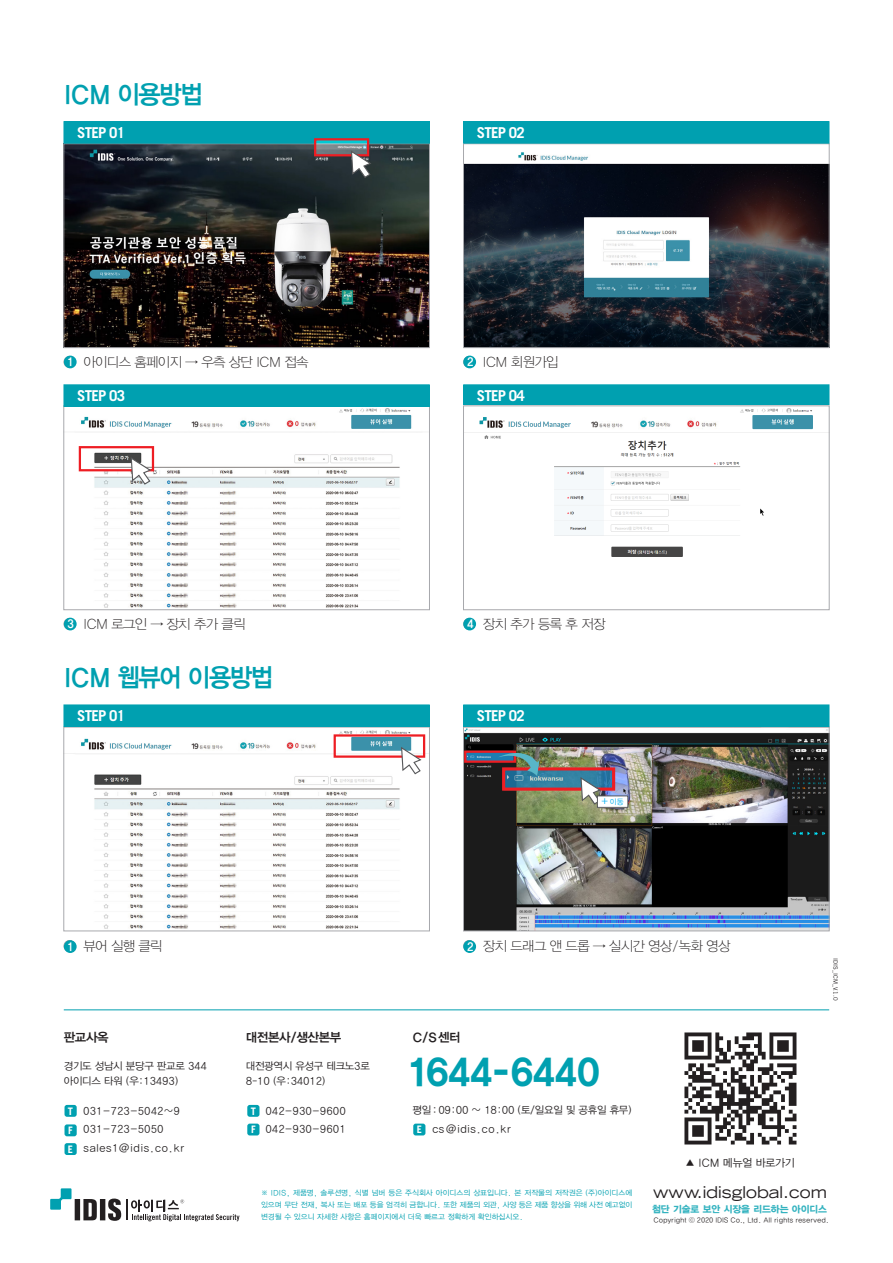
<style>
.page{position:relative;width:893px;height:1263px;background:#fff}
.page>*{position:absolute;margin:0;border:0;box-sizing:border-box;transform-origin:0 0}
.t1{font:37.2px "YDVYGO16";color:#00a0b0}
.t2{font:25.5px "YDVYGO145";letter-spacing:-.05em;color:#00a0b0;scale:.95 1}
.t3{font:expanded 16.2px "Trade Gothic LT Std";color:#231f20}
.t4{font:700 15px "Trade Gothic LT Std";letter-spacing:-.05em;color:#fff}
.t5{font:13.5px "YDVYGO115";letter-spacing:-.05em;color:#231f20}
.t6{font:12.45px "YDVYGO145";letter-spacing:-.025em;color:#231f20}
.t7{font:11.25px "YDVYGO145";color:#fff}
.t8{font:10.8px "YDVYGO125";letter-spacing:-.025em;color:#231f20}
.t9{font:10.35px "YDVYGO125";color:#231f20}
.t10{font:10.35px "YDVYGO125";letter-spacing:-.025em;color:#231f20}
.t11{font:700 10.35px "Trade Gothic LT Std";color:#fff}
.t12{font:9.6px "YDVYGO165";color:#00a0b0}
.t13{font:7.5px/12px "YDVYGO125";color:#00a0b0;text-align:justify}
.t14{font:7.5px "YDVYGO125";color:#00aeef}
.t15{font:6.75px "YDVYGO125";letter-spacing:-.025em;color:#231f20}
.t16{font:6px "Trade Gothic LT Std";color:#231f20}
.s1{font-size:9.75px}
</style>
<div class="page">
<img style="left:66px;top:730px;width:362px;height:199px">
<div style="left:64px;top:727px;width:366px;height:204px;border:1px solid #a8a9ad"></div>
<img style="left:465px;top:729px;width:362px;height:200px">
<div style="left:463px;top:727px;width:366px;height:204px;border:1px solid #a8a9ad"></div>
<img style="left:78px;top:408px;width:334px;height:200px">
<div style="left:64px;top:406px;width:366px;height:204px;border:1px solid #a8a9ad"></div>
<div style="left:64px;top:618px;width:13px;height:12px;background:#00a0b0;border-radius:50%"></div>
<div style="left:463px;top:618px;width:13px;height:12px;background:#00a0b0;border-radius:50%"></div>
<div style="left:64px;top:385px;width:365px;height:21px;background:#00a0b0"></div>
<div style="left:64px;top:384px;width:366px;height:23px;border:1px solid #00a0b0"></div>
<div style="left:464px;top:385px;width:365px;height:21px;background:#00a0b0"></div>
<div style="left:463px;top:384px;width:366px;height:23px;border:1px solid #00a0b0"></div>
<img style="left:66px;top:146px;width:362px;height:200px">
<div style="left:64px;top:144px;width:366px;height:204px;border:1px solid #a8a9ad"></div>
<img style="left:465px;top:152px;width:362px;height:194px">
<div style="left:463px;top:144px;width:366px;height:204px;border:1px solid #a8a9ad"></div>
<img style="left:465px;top:408px;width:362px;height:149px">
<div style="left:463px;top:406px;width:366px;height:204px;border:1px solid #a8a9ad"></div>
<div style="left:64px;top:356px;width:13px;height:12px;background:#00a0b0;border-radius:50%"></div>
<div style="left:64px;top:940px;width:13px;height:13px;background:#00a0b0;border-radius:50%"></div>
<div style="left:463px;top:356px;width:13px;height:12px;background:#00a0b0;border-radius:50%"></div>
<div style="left:463px;top:940px;width:13px;height:13px;background:#00a0b0;border-radius:50%"></div>
<div style="left:64px;top:122px;width:365px;height:21px;background:#00a0b0"></div>
<div style="left:64px;top:121px;width:366px;height:23px;border:1px solid #00a0b0"></div>
<div style="left:64px;top:705px;width:365px;height:21px;background:#00a0b0"></div>
<div style="left:64px;top:704px;width:366px;height:23px;border:1px solid #00a0b0"></div>
<div style="left:464px;top:122px;width:365px;height:21px;background:#00a0b0"></div>
<div style="left:463px;top:121px;width:366px;height:23px;border:1px solid #00a0b0"></div>
<div style="left:464px;top:705px;width:365px;height:21px;background:#00a0b0"></div>
<div style="left:463px;top:704px;width:366px;height:23px;border:1px solid #00a0b0"></div>
<svg style="left:317px;top:141px;width:49px;height:12px"></svg>
<div style="left:314px;top:138px;width:55px;height:18px;border:2px solid #ee1d23"></div>
<svg style="left:350px;top:150px;width:23px;height:29px"></svg>
<div style="left:334px;top:734px;width:91px;height:24px;border:2px solid #ee1d23"></div>
<svg style="left:400px;top:746px;width:23px;height:29px"></svg>
<div style="left:79px;top:446px;width:75px;height:25px;border:2px solid #ee1d23"></div>
<svg style="left:130px;top:457px;width:22px;height:28px"></svg>
<svg style="left:50px;top:1188px;width:189px;height:33px"></svg>
<hr style="left:64px;top:1009px;width:765px;height:1px;background:#00a0b0">
<div style="left:247px;top:1105px;width:12px;height:12px;background:#00a0b0;border-radius:2px"></div>
<div style="left:247px;top:1123px;width:12px;height:12px;background:#00a0b0;border-radius:2px"></div>
<div style="left:65px;top:1105px;width:12px;height:12px;background:#00a0b0;border-radius:2px"></div>
<div style="left:65px;top:1124px;width:12px;height:12px;background:#00a0b0;border-radius:2px"></div>
<div style="left:65px;top:1143px;width:12px;height:12px;background:#00a0b0;border-radius:2px"></div>
<div style="left:413px;top:1123px;width:12px;height:12px;background:#00a0b0;border-radius:2px"></div>
<img style="left:684px;top:1032px;width:113px;height:113px">
<div style="left:464px;top:750px;width:52px;height:13px;border:2px solid #ee1d23"></div>
<img style="left:506px;top:771px;width:105px;height:16px">
<div style="left:502px;top:767px;width:113px;height:24px;border:3px solid #ee1d23"></div>
<svg style="left:579px;top:776px;width:23px;height:29px"></svg>
<div style="left:597px;top:796px;width:31px;height:11px;background:#fff"></div>
<div style="left:597px;top:795px;width:31px;height:13px;border:1px solid #57585a"></div>
<svg style="left:498px;top:745px;width:41px;height:31px"></svg>
<p class="t2" style="left:64px;top:77px;width:148px">ICM 이용방법</p>
<p class="t4" style="left:77px;top:123px;width:50px">STEP 01</p>
<p class="t4" style="left:477px;top:123px;width:50px">STEP 02</p>
<p class="t5" style="left:64px;top:353px;width:246px">① 아이디스 홈페이지 → 우측 상단 ICM 접속</p>
<p class="t7" style="left:67px;top:354px;width:9px">1</p>
<p class="t5" style="left:463px;top:353px;width:97px">② ICM 회원가입</p>
<p class="t7" style="left:467px;top:354px;width:9px">2</p>
<p class="t4" style="left:77px;top:386px;width:50px">STEP 03</p>
<p class="t4" style="left:477px;top:386px;width:50px">STEP 04</p>
<p class="t5" style="left:64px;top:615px;width:184px">③ ICM 로그인 → 장치 추가 클릭</p>
<p class="t7" style="left:67px;top:616px;width:9px">3</p>
<p class="t5" style="left:463px;top:615px;width:144px">④ 장치 추가 등록 후 저장</p>
<p class="t7" style="left:467px;top:616px;width:9px">4</p>
<p class="t2" style="left:64px;top:661px;width:222px">ICM 웹뷰어 이용방법</p>
<p class="t4" style="left:77px;top:706px;width:50px">STEP 01</p>
<p class="t4" style="left:477px;top:706px;width:50px">STEP 02</p>
<p class="t14" style="left:601px;top:796px;width:24px"><span class="s1">+</span> 이동</p>
<p class="t5" style="left:64px;top:937px;width:101px">① 뷰어 실행 클릭</p>
<p class="t7" style="left:67px;top:939px;width:9px">1</p>
<p class="t5" style="left:463px;top:937px;width:269px">② 장치 드래그 앤 드롭 → 실시간 영상/녹화 영상</p>
<p class="t7" style="left:467px;top:939px;width:9px">2</p>
<p class="t16" style="left:839px;top:958px;width:43px;rotate:90deg">IDIS_ICM_V.1.0</p>
<p class="t6" style="left:64px;top:1029px;width:46px">판교사옥</p>
<p class="t10" style="left:64px;top:1059px;width:145px">경기도 성남시 분당구 판교로 344</p>
<p class="t10" style="left:64px;top:1074px;width:116px">아이디스 타워 (우:13493)</p>
<p class="t9" style="left:83px;top:1103px;width:98px">031-723-5042~9</p>
<p class="t9" style="left:83px;top:1122px;width:82px">031-723-5050</p>
<p class="t9" style="left:83px;top:1141px;width:103px">sales1@idis.co.kr</p>
<p class="t11" style="left:68px;top:1104px;width:7px">T</p>
<p class="t11" style="left:68px;top:1124px;width:6px">F</p>
<p class="t11" style="left:68px;top:1143px;width:7px">E</p>
<p class="t6" style="left:246px;top:1029px;width:97px">대전본사/생산본부</p>
<p class="t10" style="left:246px;top:1059px;width:126px">대전광역시 유성구 테크노3로</p>
<p class="t9" style="left:246px;top:1074px;width:81px">8-10 (우:34012)</p>
<p class="t9" style="left:265px;top:1103px;width:82px">042-930-9600</p>
<p class="t9" style="left:265px;top:1122px;width:82px">042-930-9601</p>
<p class="t11" style="left:251px;top:1104px;width:7px">T</p>
<p class="t11" style="left:251px;top:1123px;width:6px">F</p>
<p class="t6" style="left:413px;top:1029px;width:50px">C/S센터</p>
<p class="t1" style="left:409px;top:1047px;width:192px">1644-6440</p>
<p class="t10" style="left:413px;top:1103px;width:221px">평일:09:00 ~ 18:00 (토/일요일 및 공휴일 휴무)</p>
<p class="t11" style="left:417px;top:1123px;width:7px">E</p>
<p class="t9" style="left:432px;top:1122px;width:81px">cs@idis.co.kr</p>
<p class="t8" style="left:685px;top:1156px;width:111px">▲ ICM 메뉴얼 바로가기</p>
<p class="t13" style="left:261px;top:1187px;width:373px">※ IDIS, 제품명, 솔루션명, 식별 넘버 등은 주식회사 아이디스의 상표입니다. 본 저작물의 저작권은 (주)아이디스에 있으며 무단 전재, 복사 또는 배포 등을 엄격히 금합니다. 또한 제품의 외관, 사양 등은 제품 향상을 위해 사전 예고없이 변경될 수 있으니 자세한 사항은 홈페이지에서 더욱 빠르고 정확하게 확인하십시오.</p>
<p class="t3" style="left:653px;top:1181px;width:175px">www.idisglobal.com</p>
<p class="t12" style="left:652px;top:1203px;width:176px">첨단 기술로 보안 시장을 리드하는 아이디스</p>
<p class="t15" style="left:654px;top:1215px;width:177px">Copyright ⓒ 2020 IDIS Co., Ltd. All rights reserved.</p>
</div>
